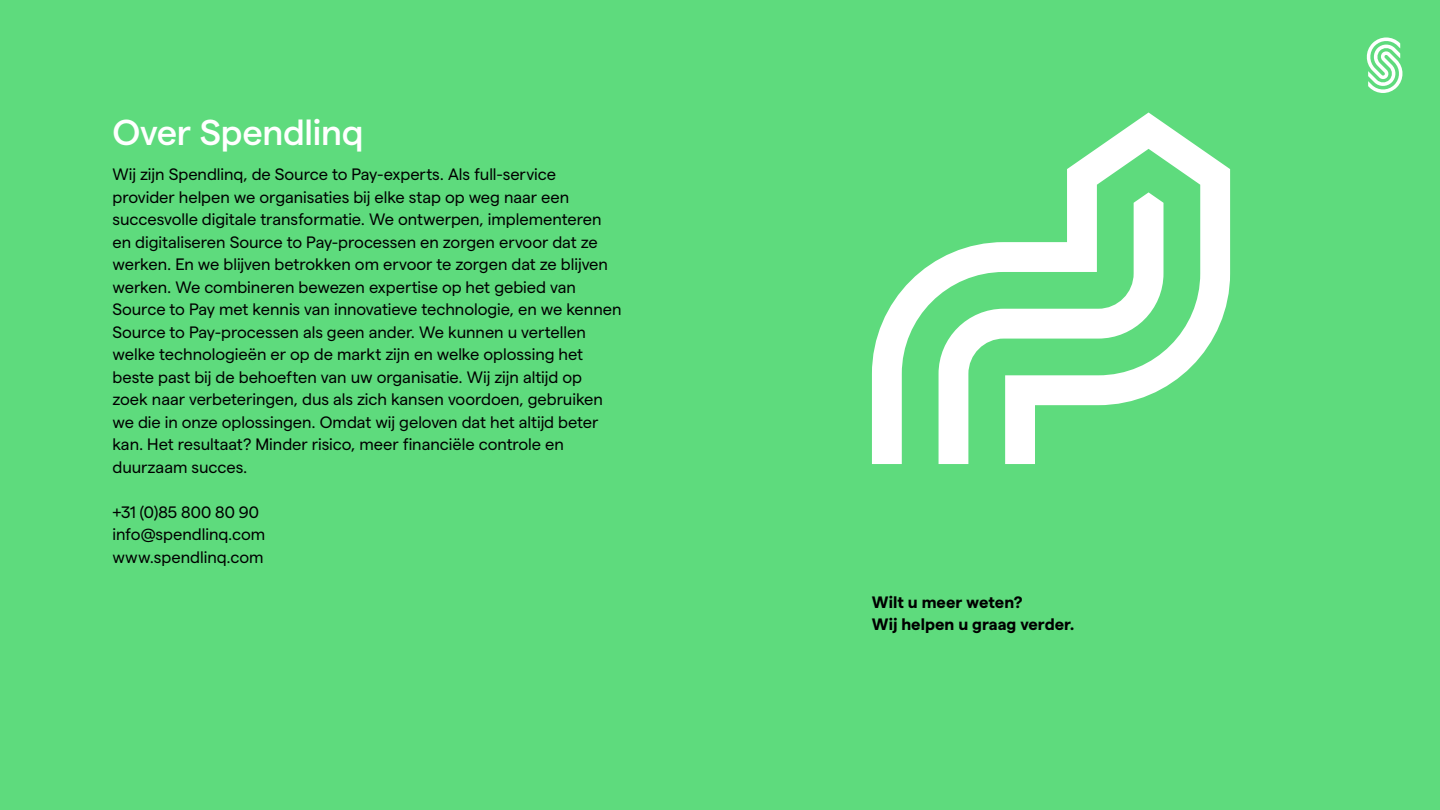
<style>
.page{position:relative;width:1440px;height:810px;background:#5edb7d}
.page>*{position:absolute;margin:0;border:0;box-sizing:border-box;transform-origin:0 0}
.t1{font:500 36px "Matter";letter-spacing:-.01em;color:#fff}
.t2{font:16.5px/22.5px "Matter";letter-spacing:-.005em;color:#000}
.t3{font:700 16.5px/22.5px "Matter";color:#000}
</style>
<div class="page">
<svg style="left:1366px;top:37px;width:37px;height:56px"></svg>
<svg style="left:872px;top:112px;width:358px;height:352px"></svg>
<h1 class="t1" style="left:112px;top:106px;width:253px">Over Spendlinq</h1>
<p class="t2" style="left:112px;top:162px;width:511px">Wij zijn Spendlinq, de Source to Pay-experts. Als full-service provider helpen we organisaties bij elke stap op weg naar een succesvolle digitale transformatie. We ontwerpen, implementeren en digitaliseren Source to Pay-processen en zorgen ervoor dat ze werken. En we blijven betrokken om ervoor te zorgen dat ze blijven werken. We combineren bewezen expertise op het gebied van Source to Pay met kennis van innovatieve technologie, en we kennen Source to Pay-processen als geen ander. We kunnen u vertellen welke technologieën er op de markt zijn en welke oplossing het beste past bij de behoeften van uw organisatie. Wij zijn altijd op<br>zoek naar verbeteringen, dus als zich kansen voordoen, gebruiken we die in onze oplossingen. Omdat wij geloven dat het altijd beter kan. Het resultaat? Minder risico, meer financiële controle en duurzaam succes.</p>
<p class="t2" style="left:113px;top:499px;width:154px">+31 (0)85 800 80 90 info@spendlinq.com www.spendlinq.com</p>
<p class="t3" style="left:872px;top:589px;width:204px">Wilt u meer weten?<br>Wij helpen u graag verder.</p>
</div>
